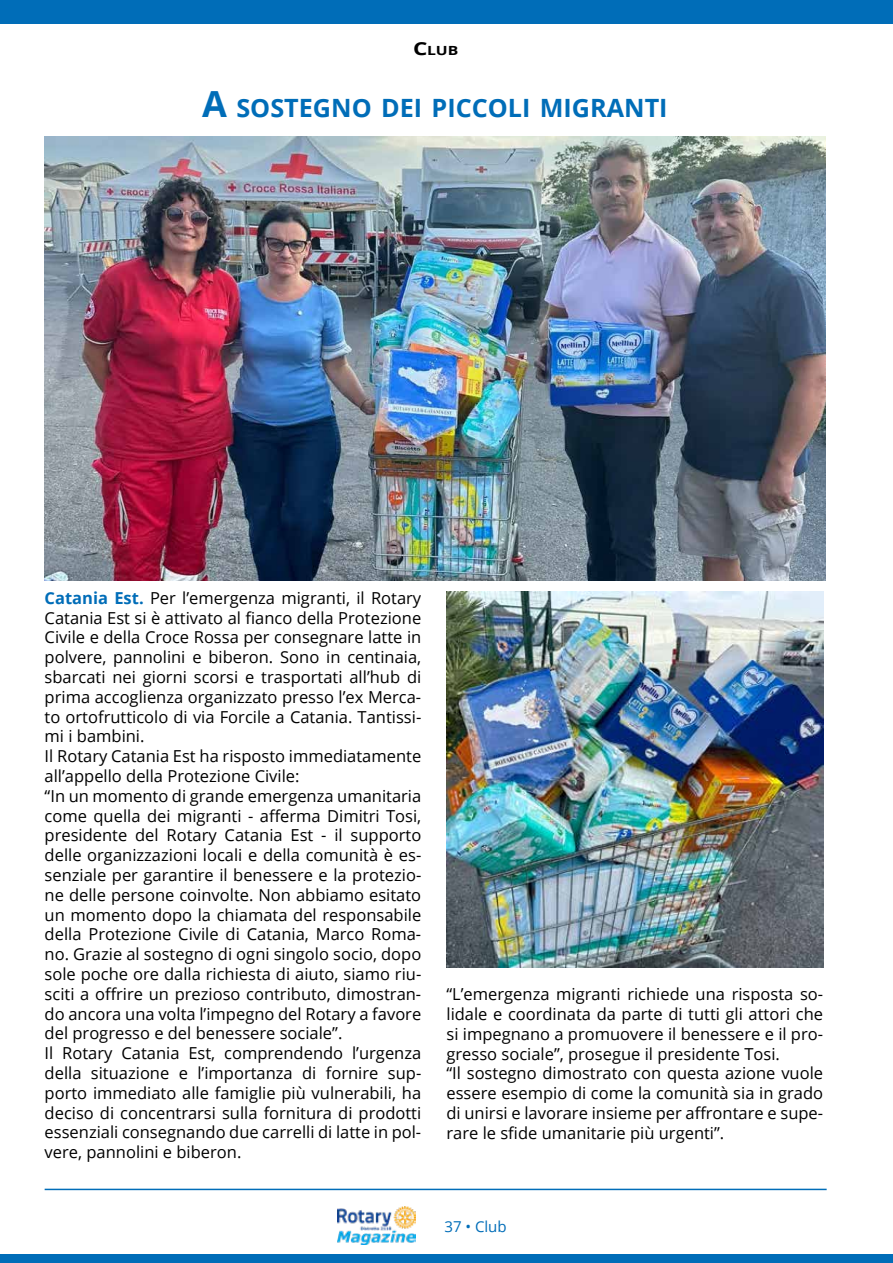
<style>
.page{position:relative;width:893px;height:1263px;background:#fff}
.page>*{position:absolute;margin:0;border:0;box-sizing:border-box;transform-origin:0 0}
.t1{font:700 25.2px "Open Sans";color:#006db8}
.t2{font:16.5px/19.8px "Open Sans";color:#000}
.t3{font:15px "Open Sans";color:#006db8}
.t4{font:700 12.6px "Open Sans";color:#000;scale:1.25 1}
.s1{font-size:18px}
.s2{font-size:36px}
.s3{font-weight:700;color:#006db8}
</style>
<div class="page">
<img style="left:337px;top:1206px;width:79px;height:39px">
<hr style="left:45px;top:1189px;width:782px;height:1px;background:#006db8">
<div style="left:0;top:1254px;width:893px;height:9px;background:#006db8"></div>
<div style="left:0;top:0;width:893px;height:23px;background:#006db8"></div>
<img style="left:45px;top:136px;width:781px;height:444px">
<img style="left:446px;top:591px;width:377px;height:377px">
<p class="t4" style="left:413px;top:44px;width:38px"><span class="s1">C</span>LUB</p>
<h1 class="t1" style="left:202px;top:97px;width:467px"><span class="s2">A</span> SOSTEGNO DEI PICCOLI MIGRANTI</h1>
<p class="t2" style="left:45px;top:589px;width:378px"><span class="s3">Catania Est.</span> Per l’emergenza migranti, il Rotary Catania Est si è attivato al 昀椀anco della Protezione Civile e della Croce Rossa per consegnare latte in polvere, pannolini e biberon. Sono in centinaia, sbarcati nei giorni scorsi e trasportati all’hub di prima accoglienza organizzato presso l’ex Merca&shy;to ortofrutticolo di via Forcile a Catania. Tantissi&shy;mi i bambini.<br>Il Rotary Catania Est ha risposto immediatamente all’appello della Protezione Civile:<br>“In un momento di grande emergenza umanitaria come quella dei migranti - a昀昀erma Dimitri Tosi, presidente del Rotary Catania Est - il supporto delle organizzazioni locali e della comunità è es&shy;senziale per garantire il benessere e la protezio&shy;ne delle persone coinvolte. Non abbiamo esitato un momento dopo la chiamata del responsabile della Protezione Civile di Catania, Marco Roma&shy;no. Grazie al sostegno di ogni singolo socio, dopo sole poche ore dalla richiesta di aiuto, siamo riu&shy;sciti a o昀昀rire un prezioso contributo, dimostran&shy;do ancora una volta l’impegno del Rotary a favore del progresso e del benessere sociale”.<br>Il Rotary Catania Est, comprendendo l’urgenza della situazione e l’importanza di fornire sup&shy;porto immediato alle famiglie più vulnerabili, ha deciso di concentrarsi sulla fornitura di prodotti essenziali consegnando due carrelli di latte in pol&shy;vere, pannolini e biberon.</p>
<p class="t2" style="left:446px;top:986px;width:378px">“L’emergenza migranti richiede una risposta so&shy;lidale e coordinata da parte di tutti gli attori che si impegnano a promuovere il benessere e il pro&shy;gresso sociale”, prosegue il presidente Tosi.<br>“Il sostegno dimostrato con questa azione vuole essere esempio di come la comunità sia in grado di unirsi e lavorare insieme per a昀昀rontare e supe&shy;rare le s昀椀de umanitarie più urgenti”.</p>
<p class="t3" style="left:444px;top:1220px;width:64px">37 • Club</p>
</div>
